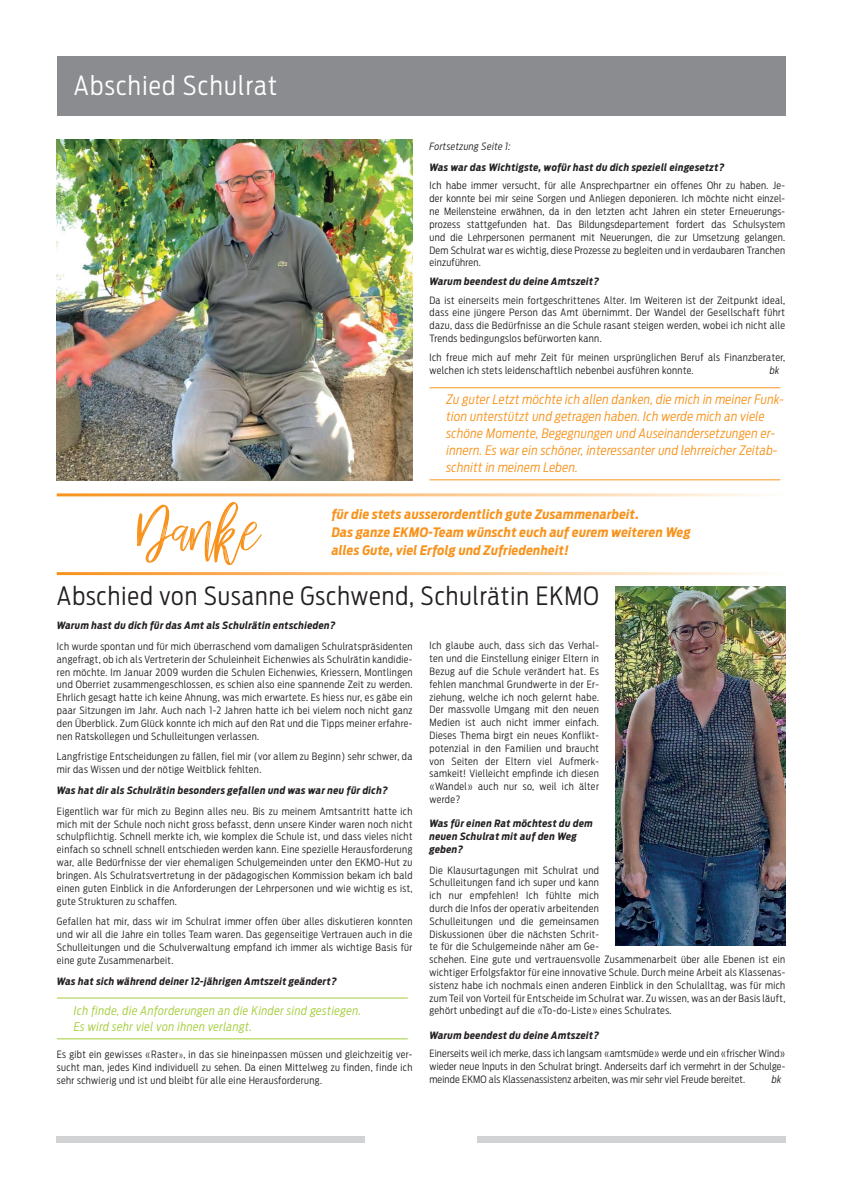
<style>
.page{position:relative;width:842px;height:1191px;background:#fff}
.page>*{position:absolute;margin:0;border:0;box-sizing:border-box;transform-origin:0 0}
.t1{font:51.4px "mellonydrybrush";color:#f7931d}
.t2{font:300 26px "Antenna Cond";letter-spacing:.05em;color:#fff}
.t3{font:300 25px "Antenna Cond";letter-spacing:.04em;color:#231f20}
.t4{font:italic 300 13px/17px "Antenna Cond";letter-spacing:.025em;color:#f7931d}
.t5{font:italic 700 13px/18px "Antenna Cond";letter-spacing:.025em;color:#f7931d}
.t6{font:italic 300 12px/16px "Antenna Cond";letter-spacing:.04em;color:#a3cd39}
.t7{font:300 10px/12.8px "Antenna Cond";letter-spacing:.04em;color:#231f20;text-align:justify}
.t8{font:italic 700 10px/12.8px "Antenna Cond";letter-spacing:.04em;color:#231f20}
.t9{font:italic 300 10px "Antenna Cond";letter-spacing:.04em;color:#231f20}
.s1{font-size:8px}
</style>
<div class="page">
<div style="left:57px;top:1136px;width:308px;height:6px;background:#d1d2d4"></div>
<div style="left:477px;top:1136px;width:308px;height:6px;background:#d1d2d4"></div>
<div style="left:57px;top:57px;width:729px;height:59px;background:#8a8c8f"></div>
<hr style="left:429px;top:387px;width:351px;height:1px;background:#f7931d">
<hr style="left:429px;top:479px;width:351px;height:1px;background:#f7931d">
<hr style="left:57px;top:997px;width:351px;height:1px;background:#a3cd39">
<hr style="left:57px;top:1038px;width:351px;height:1px;background:#a3cd39">
<img style="left:57px;top:140px;width:355px;height:340px">
<img style="left:616px;top:586px;width:169px;height:359px">
<h2 class="t2" style="left:74px;top:70px;width:205px">Abschied Schulrat</h2>
<p class="t9" style="left:429px;top:140px;width:83px">Fortsetzung Seite 1:</p>
<p class="t8" style="left:429px;top:161px;width:297px">Was war das Wichtigste, wofür hast du dich speziell eingesetzt?</p>
<p class="t7" style="left:429px;top:179px;width:357px">Ich habe immer versucht, für alle Ansprechpartner ein offenes Ohr zu haben. Je&shy;der konnte bei mir seine Sorgen und Anliegen deponieren. Ich möchte nicht einzel&shy;ne Meilensteine erwähnen, da in den letzten acht Jahren ein steter Erneuerungs&shy;prozess stattgefunden hat. Das Bildungsdepartement fordert das Schulsystem und die Lehrpersonen permanent mit Neuerungen, die zur Umsetzung gelangen.<br>Dem Schulrat war es wichtig, diese Prozesse zu begleiten und in verdaubaren Tranchen einzuführen.</p>
<p class="t8" style="left:429px;top:275px;width:171px">Warum beendest du deine Amtszeit?</p>
<p class="t7" style="left:429px;top:293px;width:357px">Da ist einerseits mein fortgeschrittenes Alter. Im Weiteren ist der Zeitpunkt ideal, dass eine jüngere Person das Amt übernimmt. Der Wandel der Gesellschaft führt dazu, dass die Bedürfnisse an die Schule rasant steigen werden, wobei ich nicht alle Trends bedingungslos befürworten kann.</p>
<p class="t7" style="left:429px;top:351px;width:357px">Ich freue mich auf mehr Zeit für meinen ursprünglichen Beruf als Finanzberater, welchen ich stets leidenschaftlich nebenbei ausführen konnte.</p>
<p class="t9" style="left:770px;top:364px;width:11px">bk</p>
<p class="t4" style="left:446px;top:391px;width:339px">Zu guter Letzt möchte ich allen danken, die mich in meiner Funk&shy;tion unterstützt und getragen haben. Ich werde mich an viele schöne Momente, Begegnungen und Auseinandersetzungen er&shy;innern. Es war ein schöner, interessanter und lehrreicher Zeitab&shy;schnitt in meinem Leben.</p>
<h1 class="t1" style="left:137px;top:502px;width:125px">Danke</h1>
<h3 class="t5" style="left:332px;top:506px;width:360px">für die stets ausserordentlich gute Zusammenarbeit.<br>Das ganze EKMO-Team wünscht euch auf eurem weiteren Weg alles Gute, viel Erfolg und Zufriedenheit!</h3>
<h3 class="t3" style="left:57px;top:581px;width:543px">Abschied von Susanne Gschwend, Schulrätin EKMO</h3>
<p class="t8" style="left:57px;top:619px;width:280px">Warum hast du dich für das Amt als Schulrätin entschieden?</p>
<p class="t7" style="left:57px;top:640px;width:357px">Ich wurde spontan und für mich überraschend vom damaligen Schulratspräsidenten angefragt, ob ich als Vertreterin der Schuleinheit Eichenwies als Schulrätin kandidie&shy;ren möchte. Im Januar 2009 wurden die Schulen Eichenwies, Kriessern, Montlingen und Oberriet zusammengeschlossen, es schien also eine spannende Zeit zu werden.<br>Ehrlich gesagt hatte ich keine Ahnung, was mich erwartete. Es hiess nur, es gäbe ein paar Sitzungen im Jahr. Auch nach 1-2 Jahren hatte ich bei vielem noch nicht ganz den Überblick. Zum Glück konnte ich mich auf den Rat und die Tipps meiner erfahre&shy;nen Ratskollegen und Schulleitungen verlassen.</p>
<p class="t7" style="left:57px;top:750px;width:357px">Langfristige Entscheidungen zu fällen, fiel mir (vor allem zu Beginn) sehr schwer, da mir das Wissen und der nötige Weitblick fehlten.</p>
<p class="t8" style="left:57px;top:784px;width:332px">Was hat dir als Schulrätin besonders gefallen und was war neu für dich?</p>
<p class="t7" style="left:57px;top:805px;width:357px">Eigentlich war für mich zu Beginn alles neu. Bis zu meinem Amtsantritt hatte ich mich mit der Schule noch nicht gross befasst, denn unsere Kinder waren noch nicht schulpflichtig. Schnell merkte ich, wie komplex die Schule ist, und dass vieles nicht einfach so schnell schnell entschieden werden kann. Eine spezielle Herausforderung war, alle Bedürfnisse der vier ehemaligen Schulgemeinden unter den EKMO-Hut zu bringen. Als Schulratsvertretung in der pädagogischen Kommission bekam ich bald einen guten Einblick in die Anforderungen der Lehrpersonen und wie wichtig es ist, gute Strukturen zu schaffen.</p>
<p class="t7" style="left:57px;top:915px;width:357px">Gefallen hat mir, dass wir im Schulrat immer offen über alles diskutieren konnten und wir all die Jahre ein tolles Team waren. Das gegenseitige Vertrauen auch in die Schulleitungen und die Schulverwaltung empfand ich immer als wichtige Basis für eine gute Zusammenarbeit.</p>
<p class="t8" style="left:57px;top:974px;width:281px">Was hat sich während deiner 12-jährigen Amtszeit geändert?</p>
<p class="t6" style="left:74px;top:1002px;width:289px">Ich finde, die Anforderungen an die Kinder sind gestiegen.<br>Es wird sehr viel von ihnen verlangt.</p>
<p class="t7" style="left:57px;top:1048px;width:357px">Es gibt ein gewisses «Raster<span class="s1">»</span>, in das sie hineinpassen müssen und gleichzeitig ver&shy;sucht man, jedes Kind individuell zu sehen. Da einen Mittelweg zu finden, finde ich sehr schwierig und ist und bleibt für alle eine Herausforderung.</p>
<p class="t7" style="left:429px;top:639px;width:171px">Ich glaube auch, dass sich das Verhal&shy;ten und die Einstellung einiger Eltern in Bezug auf die Schule verändert hat. Es fehlen manchmal Grundwerte in der Er&shy;ziehung, welche ich noch gelernt habe.<br>Der massvolle Umgang mit den neuen Medien ist auch nicht immer einfach.<br>Dieses Thema birgt ein neues Konflikt&shy;potenzial in den Familien und braucht von Seiten der Eltern viel Aufmerk&shy;samkeit! Vielleicht empfinde ich diesen «Wandel» auch nur so, weil ich älter werde?</p>
<p class="t8" style="left:429px;top:817px;width:165px">Was für einen Rat möchtest du dem neuen Schulrat mit auf den Weg geben?</p>
<p class="t7" style="left:429px;top:863px;width:357px;text-align:left">Die Klausurtagungen mit Schulrat und<br>Schulleitungen fand ich super und kann<br>ich nur empfehlen! Ich fühlte mich<br>durch die Infos der operativ arbeitenden<br>Schulleitungen und die gemeinsamen<br>Diskussionen über die nächsten Schrit-<br>te für die Schulgemeinde näher am Ge-<br>schehen. Eine gute und vertrauensvolle Zusammenarbeit über alle Ebenen ist ein wichtiger Erfolgsfaktor für eine innovative Schule. Durch meine Arbeit als Klassenas&shy;sistenz habe ich nochmals einen anderen Einblick in den Schulalltag, was für mich zum Teil von Vorteil für Entscheide im Schulrat war. Zu wissen, was an der Basis läuft, gehört unbedingt auf die «To-do-Liste» eines Schulrates.</p>
<p class="t8" style="left:429px;top:1028px;width:171px">Warum beendest du deine Amtszeit?</p>
<p class="t7" style="left:429px;top:1047px;width:357px">Einerseits weil ich merke, dass ich langsam «amtsmüde» werde und ein «frischer Wind» wieder neue Inputs in den Schulrat bringt. Anderseits darf ich vermehrt in der Schulge&shy;meinde EKMO als Klassenassistenz arbeiten, was mir sehr viel Freude bereitet.</p>
<p class="t9" style="left:772px;top:1073px;width:11px">bk</p>
</div>
